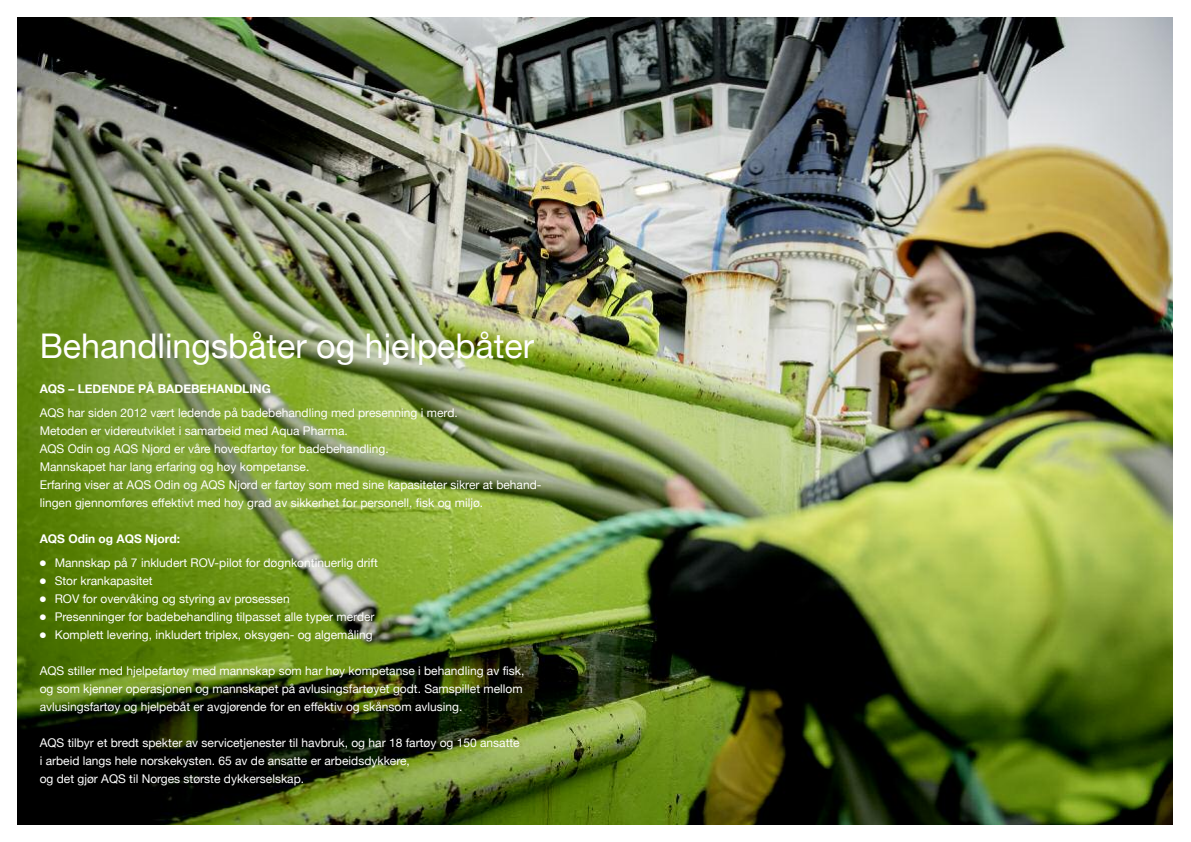
<style>
.page{position:relative;width:1191px;height:842px;background:#fff}
.page>*{position:absolute;margin:0;border:0;box-sizing:border-box;transform-origin:0 0}
.t1{font:34px "Helvetica Neue";color:#fff}
.t2{font:12px/18px "Helvetica Neue";color:#fff}
.t3{font:700 12px "Helvetica Neue";color:#fff}
</style>
<div class="page">
<img style="left:17px;top:17px;width:1155px;height:808px">
<h1 class="t1" style="left:40px;top:326px;width:496px">Behandlingsbåter og hjelpebåter</h1>
<p class="t3" style="left:40px;top:382px;width:233px">AQS – LEDENDE PÅ BADEBEHANDLING</p>
<p class="t2" style="left:40px;top:404px;width:503px">AQS har siden 2012 vært ledende på badebehandling med presenning i merd.<br>Metoden er videreutviklet i samarbeid med Aqua Pharma.<br>AQS Odin og AQS Njord er våre hovedfartøy for badebehandling.<br>Mannskapet har lang erfaring og høy kompetanse.<br>Erfaring viser at AQS Odin og AQS Njord er fartøy som med sine kapasiteter sikrer at behand&shy;lingen gjennomføres effektivt med høy grad av sikkerhet for personell, fisk og miljø.</p>
<p class="t3" style="left:40px;top:531px;width:142px">AQS Odin og AQS Njord:</p>
<p class="t2" style="left:40px;top:553px;width:339px">● Mannskap på 7 inkludert ROV-pilot for døgnkontinuerlig drift</p>
<p class="t2" style="left:40px;top:571px;width:115px">● Stor krankapasitet</p>
<p class="t2" style="left:40px;top:589px;width:251px">● ROV for overvåking og styring av prosessen</p>
<p class="t2" style="left:40px;top:607px;width:336px">● Presenninger for badebehandling tilpasset alle typer merder</p>
<p class="t2" style="left:40px;top:625px;width:335px">● Komplett levering, inkludert triplex, oksygen- og algemåling</p>
<p class="t2" style="left:40px;top:661px;width:486px">AQS stiller med hjelpefartøy med mannskap som har høy kompetanse i behandling av fisk, og som kjenner operasjonen og mannskapet på avlusingsfartøyet godt. Samspillet mellom avlusingsfartøy og hjelpebåt er avgjørende for en effektiv og skånsom avlusing.</p>
<p class="t2" style="left:40px;top:733px;width:481px">AQS tilbyr et bredt spekter av servicetjenester til havbruk, og har 18 fartøy og 150 ansatte i arbeid langs hele norskekysten. 65 av de ansatte er arbeidsdykkere,<br>og det gjør AQS til Norges største dykkerselskap.</p>
</div>
